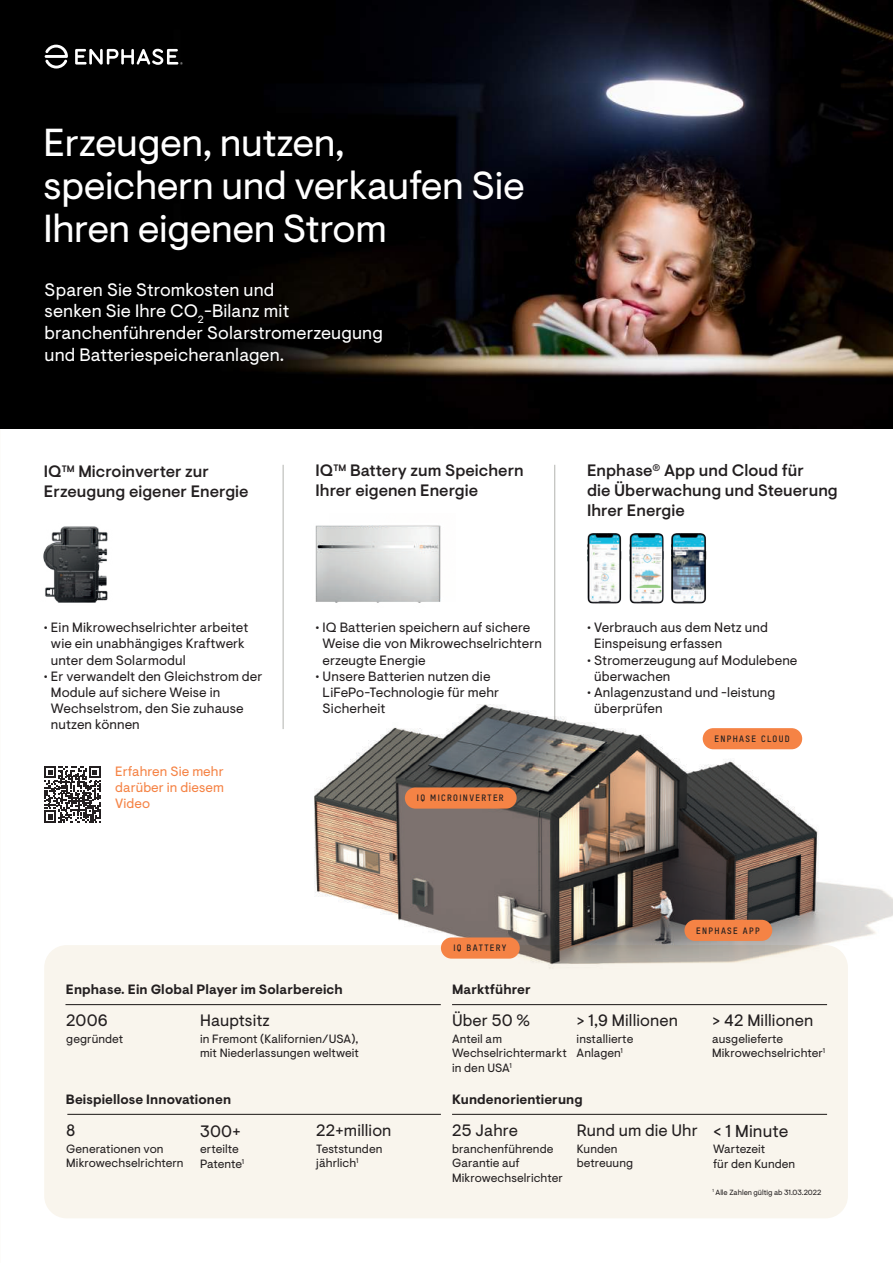
<style>
.page{position:relative;width:893px;height:1263px;background:#fff}
.page>*{position:absolute;margin:0;border:0;box-sizing:border-box;transform-origin:0 0}
.t1{font:39px/42.9px "Enphase Visuelt";letter-spacing:-.01em;color:#fff}
.t2{font:18px/21.6px "Enphase Visuelt";letter-spacing:.01em;color:#fff}
.t3{font:17.25px "Enphase Visuelt";letter-spacing:.01em;color:#231f20}
.t4{font:500 16.5px/19.8px "Enphase Visuelt";letter-spacing:.005em;color:#231f20}
.t5{font:16.5px "Enphase Visuelt";letter-spacing:.01em;color:#231f20}
.t6{font:13.5px/16.2px "Enphase Visuelt";letter-spacing:.01em;color:#231f20}
.t7{font:700 13.5px "Enphase Visuelt";letter-spacing:.01em;color:#231f20}
.t8{font:13.5px/16.2px "Enphase Visuelt";letter-spacing:.01em;color:#f58345;text-align:justify}
.t9{font:12px/14.4px "Enphase Visuelt";letter-spacing:.01em;color:#231f20}
.t10{font:9px "T Star Pro Bold";letter-spacing:.15em;color:#231f20}
.t11{font:7.5px "Enphase Visuelt";color:#231f20}
</style>
<div class="page">
<hr style="left:554px;top:465px;width:1px;height:256px;background:#b2b3af">
<img style="left:0;top:0;width:893px;height:428px">
<svg style="left:45px;top:45px;width:23px;height:24px"></svg>
<svg style="left:75px;top:48px;width:108px;height:17px"></svg>
<div style="left:44px;top:945px;width:804px;height:273px;background:#f9f5ed;border-radius:22px"></div>
<img style="left:629px;top:534px;width:78px;height:69px">
<img style="left:587px;top:534px;width:35px;height:69px">
<img style="left:315px;top:525px;width:126px;height:78px">
<img style="left:43px;top:526px;width:65px;height:77px">
<hr style="left:283px;top:465px;width:1px;height:264px;background:#b2b3af">
<img style="left:314px;top:699px;width:579px;height:269px">
<svg style="left:44px;top:766px;width:57px;height:56px"></svg>
<hr style="left:65px;top:1004px;width:376px;height:1px;background:#191413">
<hr style="left:452px;top:1004px;width:375px;height:1px;background:#191413">
<hr style="left:67px;top:1114px;width:374px;height:1px;background:#191413">
<hr style="left:452px;top:1114px;width:375px;height:1px;background:#191413">
<div style="left:703px;top:728px;width:99px;height:21px;background:#f58345;border-radius:11px"></div>
<div style="left:405px;top:787px;width:112px;height:22px;background:#f58345;border-radius:11px"></div>
<div style="left:684px;top:920px;width:88px;height:21px;background:#f58345;border-radius:11px"></div>
<div style="left:441px;top:937px;width:79px;height:22px;background:#f58345;border-radius:11px"></div>
<h1 class="t1" style="left:44px;top:122px;width:483px">Erzeugen, nutzen, speichern und verkaufen Sie<br>Ihren eigenen Strom</h1>
<h2 class="t2" style="left:45px;top:279px;width:340px">Sparen Sie Stromkosten und<br>senken Sie Ihre CO<sub>2</sub>-Bilanz mit branchenführender Solarstromerzeugung und Batteriespeicheranlagen.</h2>
<p class="t4" style="left:44px;top:462px;width:206px">IQ™ Microinverter zur<br>Erzeugung eigener Energie</p>
<p class="t6" style="left:51px;top:620px;width:199px;text-indent:-7px">• Ein Mikrowechselrichter arbeitet wie ein unabhängiges Kraftwerk unter dem Solarmodul</p>
<p class="t6" style="left:51px;top:668px;width:213px;text-indent:-7px">• Er verwandelt den Gleichstrom der<br>Module auf sichere Weise in<br>Wechselstrom, den Sie zuhause nutzen können</p>
<p class="t8" style="left:115px;top:763px;width:110px">Erfahren Sie mehr darüber in diesem Video</p>
<p class="t4" style="left:316px;top:461px;width:210px">IQ™ Battery zum Speichern<br>Ihrer eigenen Energie</p>
<p class="t6" style="left:323px;top:620px;width:221px;text-indent:-7px">• IQ Batterien speichern auf sichere<br>Weise die von Mikrowechselrichtern erzeugte Energie</p>
<p class="t6" style="left:323px;top:668px;width:178px;text-indent:-7px">• Unsere Batterien nutzen die<br>LiFePo-Technologie für mehr<br>Sicherheit</p>
<p class="t10" style="left:417px;top:791px;width:88px">IQ MICROINVERTER</p>
<p class="t4" style="left:587px;top:461px;width:252px">Enphase<sup>®</sup> App und Cloud für<br>die Überwachung und Steuerung<br>Ihrer Energie</p>
<p class="t6" style="left:594px;top:620px;width:175px;text-indent:-7px">• Verbrauch aus dem Netz und<br>Einspeisung erfassen</p>
<p class="t6" style="left:594px;top:652px;width:205px;text-indent:-7px">• Stromerzeugung auf Modulebene überwachen</p>
<p class="t6" style="left:594px;top:685px;width:183px;text-indent:-7px">• Anlagenzustand und -leistung überprüfen</p>
<p class="t10" style="left:715px;top:732px;width:77px">ENPHASE CLOUD</p>
<p class="t10" style="left:453px;top:941px;width:55px">IQ BATTERY</p>
<p class="t7" style="left:66px;top:982px;width:278px">Enphase. Ein Global Player im Solarbereich</p>
<p class="t7" style="left:452px;top:982px;width:80px">Marktführer</p>
<p class="t5" style="left:66px;top:1011px;width:43px">2006</p>
<p class="t9" style="left:66px;top:1032px;width:58px">gegründet</p>
<p class="t5" style="left:200px;top:1011px;width:71px">Hauptsitz</p>
<p class="t9" style="left:200px;top:1032px;width:160px">in Fremont (Kalifornien/USA), mit Niederlassungen weltweit</p>
<p class="t5" style="left:452px;top:1011px;width:79px">Über 50 %</p>
<p class="t9" style="left:452px;top:1032px;width:116px">Anteil am<br>Wechselrichtermarkt in den USA<sup>1</sup></p>
<p class="t5" style="left:577px;top:1011px;width:103px">&gt; 1,9 Millionen</p>
<p class="t9" style="left:577px;top:1032px;width:58px">installierte<br>Anlagen<sup>1</sup></p>
<p class="t10" style="left:696px;top:924px;width:65px">ENPHASE APP</p>
<p class="t5" style="left:712px;top:1011px;width:103px">&gt; 42 Millionen</p>
<p class="t9" style="left:712px;top:1032px;width:114px">ausgelieferte<br>Mikrowechselrichter<sup>1</sup></p>
<p class="t7" style="left:66px;top:1091px;width:167px">Beispiellose Innovationen</p>
<p class="t7" style="left:452px;top:1091px;width:132px">Kundenorientierung</p>
<p class="t5" style="left:66px;top:1121px;width:11px">8</p>
<p class="t9" style="left:66px;top:1142px;width:119px">Generationen von<br>Mikrowechselrichtern</p>
<p class="t5" style="left:200px;top:1121px;width:42px">300+</p>
<p class="t9" style="left:200px;top:1142px;width:45px">erteilte<br>Patente<sup>1</sup></p>
<p class="t5" style="left:316px;top:1121px;width:77px">22+million</p>
<p class="t9" style="left:316px;top:1142px;width:68px">Teststunden jährlich<sup>1</sup></p>
<p class="t5" style="left:452px;top:1121px;width:67px">25 Jahre</p>
<p class="t9" style="left:452px;top:1142px;width:112px">branchenführende<br>Garantie auf<br>Mikrowechselrichter</p>
<p class="t5" style="left:577px;top:1121px;width:123px">Rund um die Uhr</p>
<p class="t9" style="left:577px;top:1142px;width:58px">Kunden betreuung</p>
<p class="t3" style="left:713px;top:1121px;width:77px">&lt; 1 Minute</p>
<p class="t9" style="left:713px;top:1142px;width:84px">Wartezeit<br>für den Kunden</p>
<p class="t11" style="left:712px;top:1188px;width:110px"><sup>1</sup> Alle Zahlen gültig ab 31.03.2022</p>
</div>
